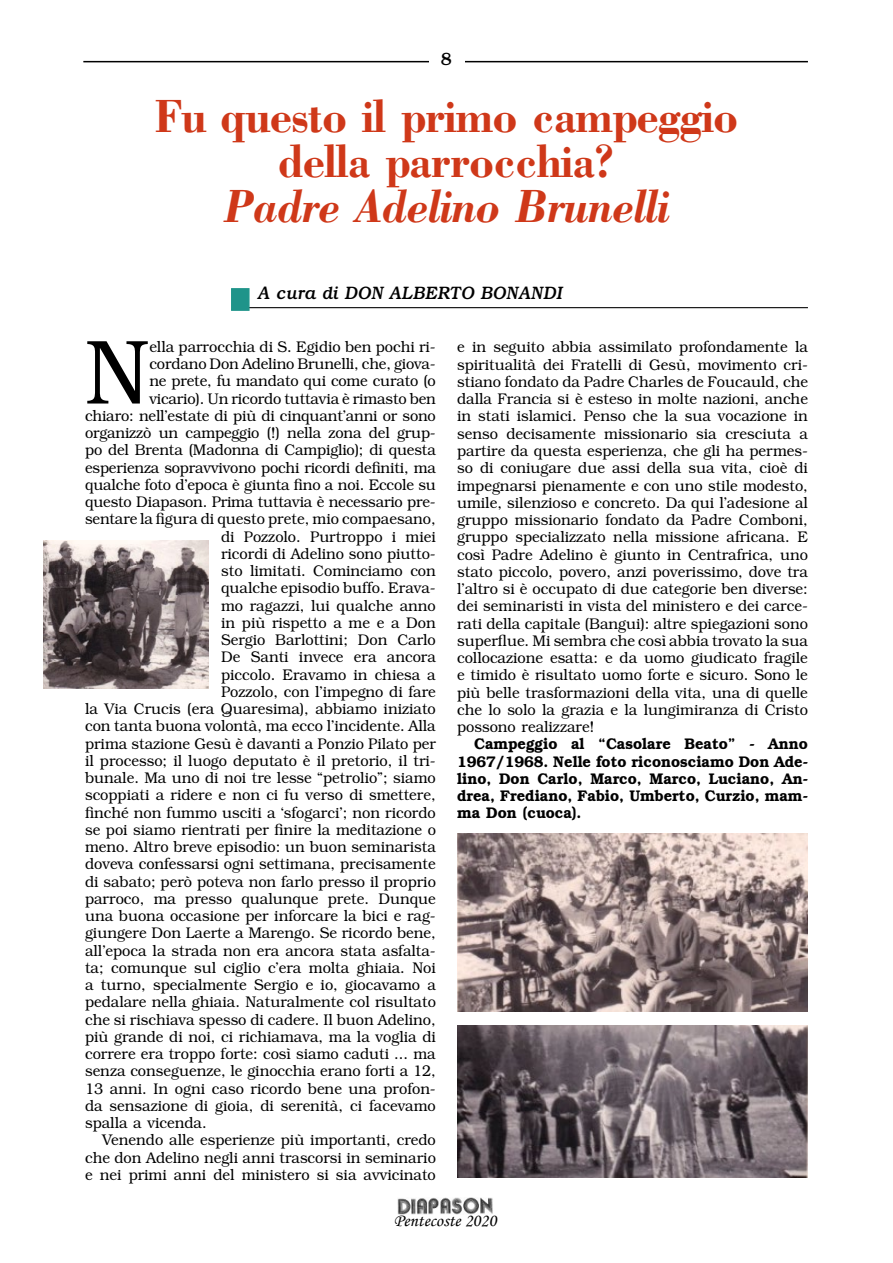
<style>
.page{position:relative;width:893px;height:1263px;background:#fff}
.page>*{position:absolute;margin:0;border:0;box-sizing:border-box;transform-origin:0 0}
.testo{font:300 91.5px "Bookman";color:#000;scale:.95 1}
.titoli{font:700 48px "Bodoni";letter-spacing:-.02em;color:#cf3819;scale:.94 1}
.titoli-2{font:italic 700 48px "Bodoni";letter-spacing:-.02em;color:#cf3819;scale:.94 1}
.testo-2{font:italic 500 18px "Bookman";color:#000;scale:.95 1}
.t1{font:18px "Monotype Corsiva";color:#000}
.t2{font:500 18px "Bookman";color:#000}
.testo-3{font:300 15.45px/17.2px "Bookman";color:#000;text-align:justify;scale:.95 1}
.testo-4{font:600 15.45px/17.2px "Bookman";color:#000;text-align:justify;scale:.95 1}
</style>
<div class="page">
<hr style="left:83px;top:61px;width:725px;height:1px;background:#000">
<div style="left:429px;top:43px;width:36px;height:34px;background:#fff"></div>
<img style="left:398px;top:1198px;width:95px;height:16px">
<hr style="left:237px;top:307px;width:571px;height:1px;background:#000">
<div style="left:231px;top:288px;width:19px;height:23px;background:#1f948a;border:2px solid #1f948a"></div>
<img style="left:457px;top:1025px;width:351px;height:153px">
<img style="left:457px;top:833px;width:351px;height:178px">
<img style="left:44px;top:540px;width:164px;height:149px">
<p class="t2" style="left:441px;top:48px;width:13px">8</p>
<p class="titoli" style="left:155px;top:86px;width:622px">Fu questo il primo campeggio</p>
<p class="titoli" style="left:279px;top:131px;width:358px">della parrocchia?</p>
<p class="titoli-2" style="left:224px;top:176px;width:475px">Padre Adelino Brunelli</p>
<p class="testo-2" style="left:258px;top:282px;width:322px">A cura di DON ALBERTO BONANDI</p>
<p class="testo" style="left:85px;top:320px;width:69px">N</p>
<p class="testo-3" style="left:149px;top:338px;width:303px">ella parrocchia di S. Egidio ben pochi ri-</p>
<p class="testo-3" style="left:149px;top:355px;width:303px">cordano Don Adelino Brunelli, che, giova-</p>
<p class="testo-3" style="left:149px;top:373px;width:303px">ne prete, fu mandato qui come curato (o</p>
<p class="testo-3" style="left:149px;top:390px;width:303px">vicario). Un ricordo tuttavia è rimasto ben</p>
<p class="testo-3" style="left:85px;top:407px;width:371px">chiaro: nell’estate di più di cinquant’anni or sono</p>
<p class="testo-3" style="left:85px;top:424px;width:371px">organizzò un campeggio (!) nella zona del grup-</p>
<p class="testo-3" style="left:85px;top:442px;width:371px">po del Brenta (Madonna di Campiglio); di questa</p>
<p class="testo-3" style="left:85px;top:459px;width:371px">esperienza sopravvivono pochi ricordi definiti, ma</p>
<p class="testo-3" style="left:85px;top:476px;width:371px">qualche foto d’epoca è giunta fino a noi. Eccole su</p>
<p class="testo-3" style="left:85px;top:493px;width:371px">questo Diapason. Prima tuttavia è necessario pre-</p>
<p class="testo-3" style="left:85px;top:511px;width:371px">sentare la figura di questo prete, mio compaesano,</p>
<p class="testo-3" style="left:221px;top:528px;width:228px">di Pozzolo. Purtroppo i miei</p>
<p class="testo-3" style="left:221px;top:545px;width:228px">ricordi di Adelino sono piutto-</p>
<p class="testo-3" style="left:221px;top:562px;width:228px">sto limitati. Cominciamo con</p>
<p class="testo-3" style="left:221px;top:580px;width:228px">qualche episodio buffo. Erava-</p>
<p class="testo-3" style="left:221px;top:597px;width:228px">mo ragazzi, lui qualche anno</p>
<p class="testo-3" style="left:221px;top:614px;width:228px">in più rispetto a me e a Don</p>
<p class="testo-3" style="left:221px;top:631px;width:228px">Sergio Barlottini; Don Carlo</p>
<p class="testo-3" style="left:221px;top:649px;width:228px">De Santi invece era ancora</p>
<p class="testo-3" style="left:221px;top:666px;width:228px">piccolo. Eravamo in chiesa a</p>
<p class="testo-3" style="left:221px;top:683px;width:228px">Pozzolo, con l’impegno di fare</p>
<p class="testo-3" style="left:85px;top:700px;width:371px">la Via Crucis (era Quaresima), abbiamo iniziato</p>
<p class="testo-3" style="left:85px;top:718px;width:371px">con tanta buona volontà, ma ecco l’incidente. Alla</p>
<p class="testo-3" style="left:85px;top:735px;width:371px">prima stazione Gesù è davanti a Ponzio Pilato per</p>
<p class="testo-3" style="left:85px;top:752px;width:371px">il processo; il luogo deputato è il pretorio, il tri-</p>
<p class="testo-3" style="left:85px;top:769px;width:371px">bunale. Ma uno di noi tre lesse “petrolio”; siamo</p>
<p class="testo-3" style="left:85px;top:787px;width:371px">scoppiati a ridere e non ci fu verso di smettere,</p>
<p class="testo-3" style="left:85px;top:804px;width:371px">finché non fummo usciti a ‘sfogarci’; non ricordo</p>
<p class="testo-3" style="left:85px;top:821px;width:371px">se poi siamo rientrati per finire la meditazione o</p>
<p class="testo-3" style="left:85px;top:838px;width:371px">meno. Altro breve episodio: un buon seminarista</p>
<p class="testo-3" style="left:85px;top:856px;width:371px">doveva confessarsi ogni settimana, precisamente</p>
<p class="testo-3" style="left:85px;top:873px;width:371px">di sabato; però poteva non farlo presso il proprio</p>
<p class="testo-3" style="left:85px;top:890px;width:371px">parroco, ma presso qualunque prete. Dunque</p>
<p class="testo-3" style="left:85px;top:907px;width:371px">una buona occasione per inforcare la bici e rag-</p>
<p class="testo-3" style="left:85px;top:925px;width:371px">giungere Don Laerte a Marengo. Se ricordo bene,</p>
<p class="testo-3" style="left:85px;top:942px;width:371px">all’epoca la strada non era ancora stata asfalta-</p>
<p class="testo-3" style="left:85px;top:959px;width:371px">ta; comunque sul ciglio c’era molta ghiaia. Noi</p>
<p class="testo-3" style="left:85px;top:976px;width:371px">a turno, specialmente Sergio e io, giocavamo a</p>
<p class="testo-3" style="left:85px;top:994px;width:371px">pedalare nella ghiaia. Naturalmente col risultato</p>
<p class="testo-3" style="left:85px;top:1011px;width:371px">che si rischiava spesso di cadere. Il buon Adelino,</p>
<p class="testo-3" style="left:85px;top:1028px;width:371px">più grande di noi, ci richiamava, ma la voglia di</p>
<p class="testo-3" style="left:85px;top:1045px;width:371px">correre era troppo forte: così siamo caduti ... ma</p>
<p class="testo-3" style="left:85px;top:1063px;width:371px">senza conseguenze, le ginocchia erano forti a 12,</p>
<p class="testo-3" style="left:85px;top:1080px;width:371px">13 anni. In ogni caso ricordo bene una profon-</p>
<p class="testo-3" style="left:85px;top:1097px;width:371px">da sensazione di gioia, di serenità, ci facevamo</p>
<p class="testo-3" style="left:85px;top:1114px;width:130px">spalla a vicenda.</p>
<p class="testo-3" style="left:85px;top:1132px;width:371px;text-indent:17px">Venendo alle esperienze più importanti, credo che don Adelino negli anni trascorsi in seminario e nei primi anni del ministero si sia avvicinato</p>
<p class="testo-3" style="left:457px;top:339px;width:371px">e in seguito abbia assimilato profondamente la spiritualità dei Fratelli di Gesù, movimento cri&shy;stiano fondato da Padre Charles de Foucauld, che dalla Francia si è esteso in molte nazioni, anche in stati islamici. Penso che la sua vocazione in senso decisamente missionario sia cresciuta a partire da questa esperienza, che gli ha permes&shy;so di coniugare due assi della sua vita, cioè di impegnarsi pienamente e con uno stile modesto, umile, silenzioso e concreto. Da qui l’adesione al gruppo missionario fondato da Padre Comboni, gruppo specializzato nella missione africana. E così Padre Adelino è giunto in Centrafrica, uno stato piccolo, povero, anzi poverissimo, dove tra l’altro si è occupato di due categorie ben diverse: dei seminaristi in vista del ministero e dei carce&shy;rati della capitale (Bangui): altre spiegazioni sono superflue. Mi sembra che così abbia trovato la sua collocazione esatta: e da uomo giudicato fragile e timido è risultato uomo forte e sicuro. Sono le più belle trasformazioni della vita, una di quelle che lo solo la grazia e la lungimiranza di Cristo possono realizzare!</p>
<p class="testo-4" style="left:457px;top:735px;width:371px;text-indent:17px">Campeggio al “Casolare Beato” - Anno 1967/1968. Nelle foto riconosciamo Don Ade&shy;lino, Don Carlo, Marco, Marco, Luciano, An&shy;drea, Frediano, Fabio, Umberto, Curzio, mam&shy;ma Don (cuoca).</p>
<p class="t1" style="left:394px;top:1210px;width:104px">Pentecoste 2020</p>
</div>
